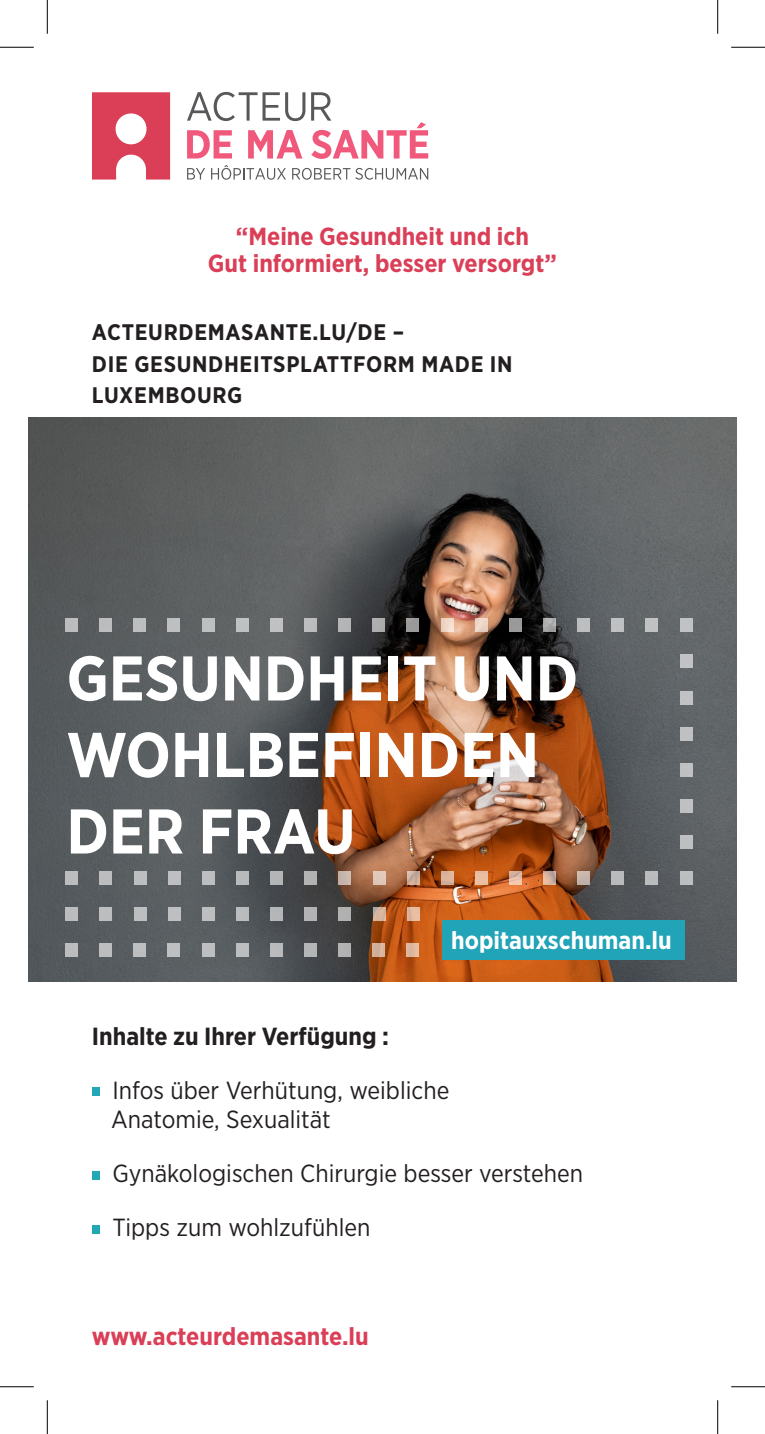
<style>
.page{position:relative;width:765px;height:1434px;background:#fff}
.page>*{position:absolute;margin:0;border:0;box-sizing:border-box;transform-origin:0 0}
._01_Headline_1{font:700 63px "Gotham Narrow";color:#fff}
._03_body_bullets{font:24.75px "Gotham Narrow";color:#231f20}
._04_website_acteurde{font:700 24.75px "Gotham Narrow";color:#da3f57}
._03_body_bullets-2{font:700 24.75px "Gotham Narrow";color:#231f20}
._04_website_acteurde-2{font:700 24.75px "Gotham Narrow";color:#fff}
._00_Slogan{font:700 22.5px "Gotham Narrow";letter-spacing:.03em;color:#231f20}
</style>
<div class="page">
<div style="left:92px;top:1088px;width:7px;height:8px;background:#21a7b6"></div>
<div style="left:92px;top:1171px;width:7px;height:8px;background:#21a7b6"></div>
<div style="left:92px;top:1225px;width:7px;height:8px;background:#21a7b6"></div>
<svg style="left:92px;top:92px;width:78px;height:88px"></svg>
<svg style="left:187px;top:130px;width:45px;height:29px"></svg>
<svg style="left:248px;top:130px;width:54px;height:29px"></svg>
<svg style="left:187px;top:168px;width:18px;height:12px"></svg>
<svg style="left:211px;top:165px;width:75px;height:15px"></svg>
<svg style="left:292px;top:168px;width:136px;height:12px"></svg>
<svg style="left:187px;top:92px;width:118px;height:29px"></svg>
<svg style="left:311px;top:92px;width:117px;height:67px"></svg>
<img style="left:28px;top:417px;width:708px;height:565px">
<div style="left:236px;top:943px;width:12px;height:14px;background:#bcbebf"></div>
<div style="left:338px;top:943px;width:12px;height:14px;background:#b2b2b2"></div>
<div style="left:100px;top:943px;width:12px;height:14px;background:#bbbdbf"></div>
<div style="left:270px;top:943px;width:12px;height:14px;background:#b9bbbc"></div>
<div style="left:202px;top:943px;width:12px;height:14px;background:#bdbfc0"></div>
<div style="left:65px;top:943px;width:12px;height:14px;background:#babcbe"></div>
<div style="left:134px;top:943px;width:12px;height:14px;background:#bcbec0"></div>
<div style="left:304px;top:943px;width:12px;height:14px;background:#b4b5b7"></div>
<svg style="left:407px;top:943px;width:12px;height:14px"></svg>
<svg style="left:372px;top:943px;width:12px;height:14px"></svg>
<div style="left:442px;top:920px;width:242px;height:39px;background:#21a4b7"></div>
<div style="left:168px;top:943px;width:12px;height:14px;background:#bdbfc1"></div>
<div style="left:509px;top:619px;width:12px;height:13px;background:#999"></div>
<svg style="left:509px;top:871px;width:12px;height:14px"></svg>
<svg style="left:543px;top:619px;width:12px;height:13px"></svg>
<svg style="left:543px;top:871px;width:12px;height:14px"></svg>
<div style="left:577px;top:619px;width:12px;height:13px;background:#bcbec0"></div>
<div style="left:577px;top:871px;width:12px;height:14px;background:#c5b3aa"></div>
<div style="left:611px;top:619px;width:12px;height:13px;background:#bfc1c3"></div>
<div style="left:611px;top:871px;width:12px;height:14px;background:#b9babb"></div>
<div style="left:645px;top:619px;width:12px;height:13px;background:#c0c1c3"></div>
<div style="left:645px;top:871px;width:12px;height:14px;background:#b9bbbd"></div>
<div style="left:679px;top:691px;width:12px;height:13px;background:#bfc1c3"></div>
<div style="left:679px;top:835px;width:12px;height:14px;background:#bdbfc1"></div>
<div style="left:679px;top:619px;width:12px;height:13px;background:#c0c2c3"></div>
<div style="left:679px;top:763px;width:12px;height:13px;background:#bfc1c2"></div>
<div style="left:679px;top:727px;width:12px;height:13px;background:#bfc1c2"></div>
<div style="left:679px;top:871px;width:12px;height:14px;background:#bdbebf"></div>
<div style="left:679px;top:655px;width:12px;height:13px;background:#c0c2c3"></div>
<div style="left:679px;top:799px;width:12px;height:13px;background:#bec0c1"></div>
<div style="left:475px;top:618px;width:12px;height:14px;background:#edd6c8"></div>
<div style="left:475px;top:871px;width:12px;height:13px;background:#ebbfa1"></div>
<div style="left:168px;top:618px;width:12px;height:13px;background:#bebfc0"></div>
<div style="left:236px;top:618px;width:12px;height:13px;background:#bfc1c1"></div>
<div style="left:304px;top:618px;width:12px;height:13px;background:#bcbdbe"></div>
<div style="left:65px;top:618px;width:12px;height:13px;background:#bbbdbd"></div>
<div style="left:100px;top:618px;width:12px;height:13px;background:#bbbdbe"></div>
<div style="left:270px;top:618px;width:12px;height:13px;background:#c1c2c3"></div>
<div style="left:372px;top:618px;width:12px;height:13px;background:#adadae"></div>
<div style="left:407px;top:618px;width:12px;height:13px;background:#999"></div>
<svg style="left:441px;top:618px;width:12px;height:13px"></svg>
<div style="left:134px;top:618px;width:12px;height:13px;background:#bdbebf"></div>
<div style="left:202px;top:618px;width:12px;height:13px;background:#bfc0c1"></div>
<div style="left:338px;top:618px;width:12px;height:13px;background:#b3b5b6"></div>
<div style="left:168px;top:871px;width:12px;height:13px;background:#bdbfc1"></div>
<div style="left:236px;top:871px;width:12px;height:13px;background:#b7b9bb"></div>
<div style="left:305px;top:871px;width:12px;height:13px;background:#b2b2b3"></div>
<div style="left:66px;top:871px;width:12px;height:13px;background:#bbbdbe"></div>
<div style="left:100px;top:871px;width:12px;height:13px;background:#bbbdbf"></div>
<div style="left:270px;top:871px;width:12px;height:13px;background:#b3b5b7"></div>
<div style="left:373px;top:871px;width:12px;height:13px;background:#e1c8b9"></div>
<svg style="left:407px;top:871px;width:12px;height:13px"></svg>
<svg style="left:441px;top:871px;width:12px;height:13px"></svg>
<div style="left:134px;top:871px;width:12px;height:13px;background:#bdbfc0"></div>
<div style="left:202px;top:871px;width:12px;height:13px;background:#bcbebf"></div>
<div style="left:339px;top:871px;width:12px;height:13px;background:#c7b6ac"></div>
<div style="left:168px;top:908px;width:12px;height:13px;background:#bdbfc0"></div>
<div style="left:236px;top:908px;width:12px;height:13px;background:#b9bbbd"></div>
<div style="left:305px;top:908px;width:12px;height:13px;background:#b3b3b4"></div>
<div style="left:66px;top:908px;width:12px;height:13px;background:#babcbe"></div>
<div style="left:100px;top:908px;width:12px;height:13px;background:#bbbdbf"></div>
<div style="left:270px;top:908px;width:12px;height:13px;background:#b5b6b8"></div>
<svg style="left:373px;top:908px;width:12px;height:13px"></svg>
<svg style="left:407px;top:908px;width:12px;height:13px"></svg>
<div style="left:134px;top:908px;width:12px;height:13px;background:#bcbebf"></div>
<div style="left:202px;top:908px;width:12px;height:13px;background:#bcbec0"></div>
<div style="left:339px;top:908px;width:12px;height:13px;background:#b1b1b1"></div>
<img style="left:55px;top:642px;width:617px;height:212px">
<hr style="left:0;top:47px;width:34px;height:1px;background:#000">
<hr style="left:730px;top:47px;width:34px;height:1px;background:#000">
<hr style="left:0;top:1386px;width:34px;height:1px;background:#000">
<hr style="left:730px;top:1386px;width:34px;height:1px;background:#000">
<hr style="left:47px;top:0;width:1px;height:34px;background:#000">
<hr style="left:47px;top:1400px;width:1px;height:34px;background:#000">
<hr style="left:717px;top:0;width:1px;height:34px;background:#000">
<hr style="left:717px;top:1400px;width:1px;height:34px;background:#000">
<p class="_04_website_acteurde" style="left:236px;top:221px;width:294px">“Meine Gesundheit und ich</p>
<p class="_04_website_acteurde" style="left:208px;top:248px;width:350px">Gut informiert, besser versorgt”</p>
<p class="_00_Slogan" style="left:92px;top:318px;width:313px">ACTEURDEMASANTE.LU/DE –</p>
<p class="_00_Slogan" style="left:92px;top:349px;width:422px">DIE GESUNDHEITSPLATTFORM MADE IN</p>
<p class="_00_Slogan" style="left:92px;top:381px;width:152px">LUXEMBOURG</p>
<p class="_01_Headline_1" style="left:66px;top:638px;width:513px">GESUNDHEIT UND</p>
<p class="_01_Headline_1" style="left:66px;top:714px;width:474px">WOHLBEFINDEN</p>
<p class="_01_Headline_1" style="left:66px;top:791px;width:290px">DER FRAU</p>
<p class="_04_website_acteurde-2" style="left:451px;top:924px;width:222px">hopitauxschuman.lu</p>
<p class="_03_body_bullets-2" style="left:92px;top:1020px;width:298px">Inhalte zu Ihrer Verfügung :</p>
<p class="_03_body_bullets" style="left:112px;top:1074px;width:338px">Infos über Verhütung, weibliche</p>
<p class="_03_body_bullets" style="left:111px;top:1104px;width:221px">Anatomie, Sexualität</p>
<p class="_03_body_bullets" style="left:112px;top:1158px;width:472px">Gynäkologischen Chirurgie besser verstehen</p>
<p class="_03_body_bullets" style="left:112px;top:1212px;width:259px">Tipps zum wohlzufühlen</p>
<p class="_04_website_acteurde" style="left:92px;top:1320px;width:278px">www.acteurdemasante.lu</p>
</div>
